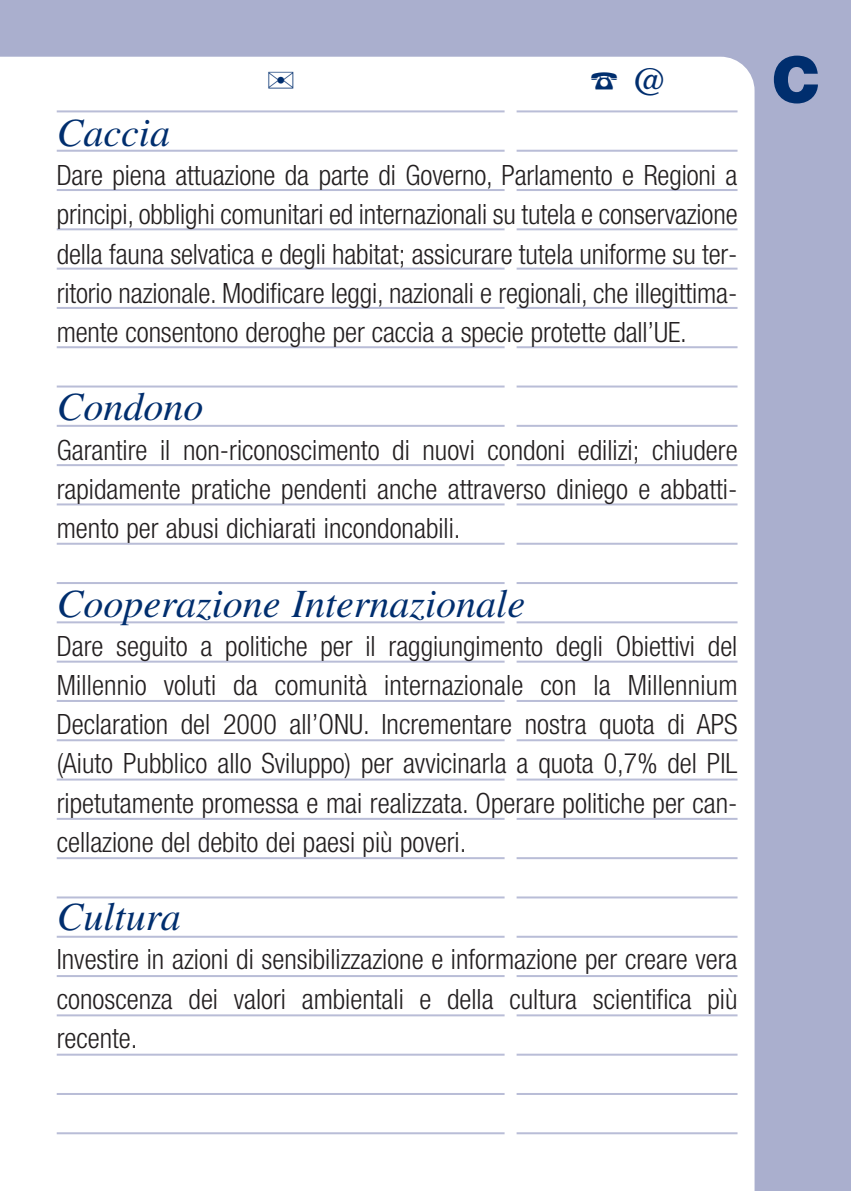
<style>
.page{position:relative;width:851px;height:1191px;background:#fff}
.page>*{position:absolute;margin:0;border:0;box-sizing:border-box;transform-origin:0 0}
.t1{font:900 64px "Helvetica Neue";color:#002e6e}
.t2{font:italic 40px "Times";color:#002e6e}
.t3{font:40px "Times";color:#002e6e}
.t4{font:300 condensed 28px/39.2px "Helvetica Neue";color:#231f20;text-align:justify}
</style>
<div class="page">
<div style="left:0;top:0;width:850px;height:1190px;background:#aaafce"></div>
<div style="left:0;top:57px;width:754px;height:1133px;background:#fff"></div>
<hr style="left:57px;top:110px;width:680px;height:2px;background:#b9bdd7">
<hr style="left:57px;top:150px;width:680px;height:2px;background:#b9bdd7">
<hr style="left:57px;top:189px;width:680px;height:2px;background:#b9bdd7">
<hr style="left:57px;top:228px;width:680px;height:2px;background:#b9bdd7">
<hr style="left:57px;top:268px;width:680px;height:2px;background:#b9bdd7">
<hr style="left:57px;top:307px;width:680px;height:2px;background:#b9bdd7">
<hr style="left:57px;top:346px;width:680px;height:2px;background:#b9bdd7">
<hr style="left:57px;top:385px;width:680px;height:2px;background:#b9bdd7">
<hr style="left:57px;top:425px;width:680px;height:2px;background:#b9bdd7">
<hr style="left:57px;top:464px;width:680px;height:2px;background:#b9bdd7">
<hr style="left:57px;top:503px;width:680px;height:2px;background:#b9bdd7">
<hr style="left:57px;top:543px;width:680px;height:2px;background:#b9bdd7">
<hr style="left:57px;top:582px;width:680px;height:2px;background:#b9bdd7">
<hr style="left:57px;top:621px;width:680px;height:2px;background:#b9bdd7">
<hr style="left:57px;top:660px;width:680px;height:2px;background:#b9bdd7">
<hr style="left:57px;top:700px;width:680px;height:2px;background:#b9bdd7">
<hr style="left:57px;top:739px;width:680px;height:2px;background:#b9bdd7">
<hr style="left:57px;top:778px;width:680px;height:2px;background:#b9bdd7">
<hr style="left:57px;top:818px;width:680px;height:2px;background:#b9bdd7">
<hr style="left:57px;top:857px;width:680px;height:2px;background:#b9bdd7">
<hr style="left:57px;top:896px;width:680px;height:2px;background:#b9bdd7">
<hr style="left:57px;top:935px;width:680px;height:2px;background:#b9bdd7">
<hr style="left:57px;top:975px;width:680px;height:2px;background:#b9bdd7">
<hr style="left:57px;top:1014px;width:680px;height:2px;background:#b9bdd7">
<hr style="left:57px;top:1053px;width:680px;height:2px;background:#b9bdd7">
<hr style="left:57px;top:1093px;width:680px;height:2px;background:#b9bdd7">
<hr style="left:57px;top:1132px;width:680px;height:2px;background:#b9bdd7">
<div style="left:504px;top:91px;width:12px;height:1064px;background:#fff"></div>
<svg style="left:268px;top:72px;width:25px;height:16px"></svg>
<h2 class="t3" style="left:589px;top:67px;width:79px">☎ @</h2>
<h2 class="t2" style="left:57px;top:118px;width:115px">Caccia</h2>
<p class="t4" style="left:57px;top:158px;width:682px">Dare piena attuazione da parte di Governo, Parlamento e Regioni a principi, obblighi comunitari ed internazionali su tutela e conservazione della fauna selvatica e degli habitat; assicurare tutela uniforme su ter&shy;ritorio nazionale. Modificare leggi, nazionali e regionali, che illegittima&shy;mente consentono deroghe per caccia a specie protette dall’UE.</p>
<h2 class="t2" style="left:57px;top:392px;width:148px">Condono</h2>
<p class="t4" style="left:57px;top:432px;width:682px">Garantire il non-riconoscimento di nuovi condoni edilizi; chiudere rapidamente pratiche pendenti anche attraverso diniego e abbatti&shy;mento per abusi dichiarati incondonabili.</p>
<h2 class="t2" style="left:57px;top:588px;width:470px">Cooperazione Internazionale</h2>
<p class="t4" style="left:57px;top:628px;width:682px">Dare seguito a politiche per il raggiungimento degli Obiettivi del Millennio voluti da comunità internazionale con la Millennium Declaration del 2000 all’ONU. Incrementare nostra quota di APS (Aiuto Pubblico allo Sviluppo) per avvicinarla a quota 0,7% del PIL ripetutamente promessa e mai realizzata. Operare politiche per can&shy;cellazione del debito dei paesi più poveri.</p>
<h2 class="t2" style="left:57px;top:902px;width:125px">Cultura</h2>
<p class="t4" style="left:57px;top:942px;width:682px">Investire in azioni di sensibilizzazione e informazione per creare vera conoscenza dei valori ambientali e della cultura scientifica più recente.</p>
<h1 class="t1" style="left:771px;top:57px;width:50px">C</h1>
</div>
